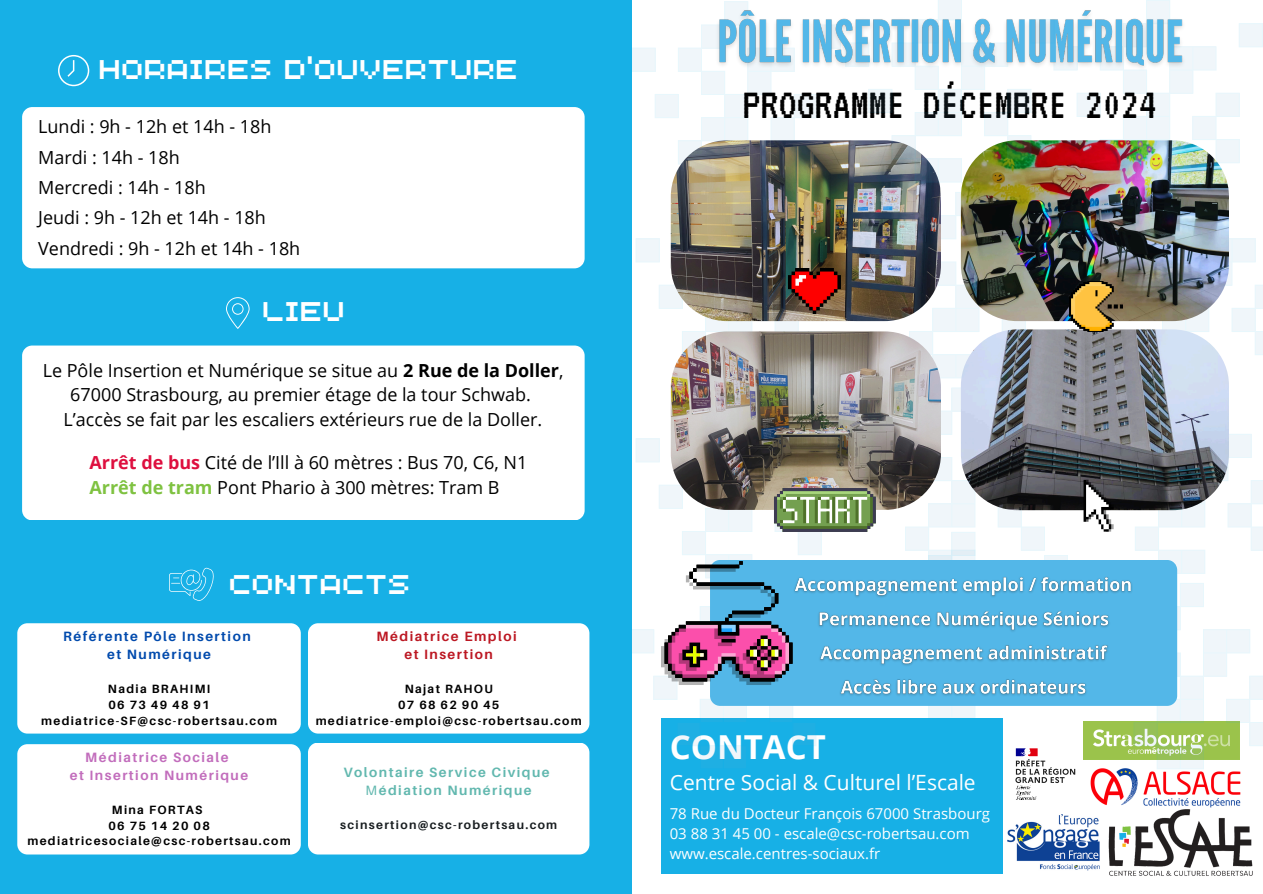
<style>
.page{position:relative;width:1263px;height:894px;background:#fff}
.page>*{position:absolute;margin:0;border:0;box-sizing:border-box;transform-origin:0 0}
.t1{font:45px "VT323";color:#000}
.t2{font:700 33px "Open Sans";color:#fff}
.t3{font:27px "Arcade Gamer";color:#fff}
.t4{font:21px "Open Sans";color:#fff}
.t5{font:18px/24.8px "Open Sans";color:#000;text-align:center}
.t6{font:15px "Open Sans";color:#fff}
.t7{font:700 13.5px "Aileron";letter-spacing:.11em;color:#62b8af}
.t8{font:700 13.5px "Aileron";letter-spacing:.11em;color:#c26dbc}
.t9{font:700 13.5px "Aileron";letter-spacing:.11em;color:#004aad}
.t10{font:700 13.5px "Aileron";letter-spacing:.11em;color:#bc1823}
.t11{font:700 12px "Aileron";letter-spacing:.11em;color:#000}
.t12{font:700 12px "Aileron";letter-spacing:.11em;color:#191e21}
.s1{font-weight:700}
.s2{font-weight:700;color:#de0f3f}
.s3{font-weight:700;color:#7fc241}
.s4{font-weight:400}
</style>
<div class="page">
<img style="left:1108px;top:809px;width:145px;height:67px">
<div style="left:661px;top:718px;width:341px;height:155px;background:#17b0e6"></div>
<div style="left:0;top:0;width:631px;height:893px;background:#17b0e6"></div>
<img style="left:1090px;top:769px;width:151px;height:39px">
<svg style="left:58px;top:55px;width:31px;height:31px"></svg>
<svg style="left:226px;top:297px;width:24px;height:31px"></svg>
<img style="left:1008px;top:814px;width:91px;height:56px">
<div style="left:17px;top:623px;width:284px;height:110px;background:#fff;border-radius:10px"></div>
<div style="left:308px;top:623px;width:281px;height:110px;background:#fff;border-radius:10px"></div>
<div style="left:17px;top:744px;width:284px;height:110px;background:#fff;border-radius:10px"></div>
<div style="left:308px;top:742px;width:281px;height:112px;background:#fff;border-radius:10px"></div>
<div style="left:22px;top:107px;width:562px;height:161px;background:#fff;border-radius:10px"></div>
<div style="left:22px;top:345px;width:562px;height:175px;background:#fff;border-radius:10px"></div>
<svg style="left:169px;top:567px;width:45px;height:33px"></svg>
<img style="left:631px;top:0;width:632px;height:378px">
<img style="left:671px;top:331px;width:270px;height:178px;border-radius:56px">
<svg style="left:1087px;top:582px;width:176px;height:187px"></svg>
<img style="left:961px;top:329px;width:268px;height:181px;border-radius:56px">
<svg style="left:1083px;top:387px;width:180px;height:186px"></svg>
<img style="left:1069px;top:281px;width:53px;height:50px">
<img style="left:789px;top:268px;width:51px;height:45px">
<div style="left:710px;top:559px;width:467px;height:146px;background:#53b7e8;border-radius:10px"></div>
<svg style="left:631px;top:387px;width:444px;height:412px"></svg>
<img style="left:789px;top:571px;width:343px;height:128px">
<p class="t3" style="left:98px;top:57px;width:421px">HORAIRES D’OUVERTURE</p>
<p class="t5" style="left:38px;top:114px;width:235px">Lundi : 9h - 12h et 14h - 18h</p>
<p class="t5" style="left:38px;top:144px;width:143px">Mardi : 14h - 18h</p>
<h2 class="t5" style="left:38px;top:174px;width:169px">Mercredi : 14h - 18h</h2>
<p class="t5" style="left:38px;top:205px;width:229px">Jeudi : 9h - 12h et 14h - 18h</p>
<p class="t5" style="left:38px;top:235px;width:264px">Vendredi : 9h - 12h et 14h - 18h</p>
<p class="t3" style="left:262px;top:299px;width:85px">LIEU</p>
<p class="t5" style="left:43px;top:357px;width:522px">Le Pôle Insertion et Numérique se situe au <span class="s1">2 Rue de la Doller</span>,<br>67000 Strasbourg, au premier étage de la tour Schwab.</p>
<p class="t5" style="left:64px;top:406px;width:480px">L’accès se fait par les escaliers extérieurs rue de la Doller.</p>
<p class="t5" style="left:90px;top:450px;width:439px"><span class="s2">Arrêt de bus</span> Cité de l’Ill à 60 mètres : Bus 70, C6, N1</p>
<p class="t5" style="left:90px;top:474px;width:412px"><span class="s3">Arrêt de tram</span> Pont Phario à 300 mètres: Tram B</p>
<p class="t3" style="left:229px;top:570px;width:183px">CONTACTS</p>
<p class="t9" style="left:63px;top:628px;width:189px">Référente Pôle Insertion</p>
<p class="t9" style="left:107px;top:646px;width:105px">et Numérique</p>
<p class="t11" style="left:108px;top:681px;width:104px">Nadia BRAHIMI</p>
<p class="t11" style="left:108px;top:697px;width:103px">06 73 49 48 91</p>
<h4 class="t11" style="left:41px;top:712px;width:237px">mediatrice-SF@csc-robertsau.com</h4>
<p class="t8" style="left:85px;top:748px;width:145px">Médiatrice Sociale</p>
<p class="t8" style="left:70px;top:766px;width:180px">et Insertion Numérique</p>
<p class="t11" style="left:112px;top:802px;width:92px">Mina FORTAS</p>
<p class="t11" style="left:108px;top:817px;width:103px">06 75 14 20 08</p>
<p class="t11" style="left:27px;top:833px;width:265px">mediatricesociale@csc-robertsau.com</p>
<p class="t10" style="left:377px;top:628px;width:142px">Médiatrice Emploi</p>
<p class="t10" style="left:404px;top:646px;width:90px">et Insertion</p>
<p class="t11" style="left:405px;top:681px;width:90px">Najat RAHOU</p>
<p class="t11" style="left:398px;top:697px;width:103px">07 68 62 90 45</p>
<h4 class="t11" style="left:316px;top:712px;width:268px">mediatrice-emploi@csc-robertsau.com</h4>
<p class="t7" style="left:343px;top:764px;width:208px">Volontaire Service Civique</p>
<p class="t7" style="left:366px;top:782px;width:168px"><span class="s4">M</span>édiation Numérique</p>
<p class="t12" style="left:340px;top:817px;width:218px">scinsertion@csc-robertsau.com</p>
<p class="t1" style="left:743px;top:82px;width:415px">PROGRAMME DÉCEMBRE 2024</p>
<p class="t2" style="left:670px;top:723px;width:158px">CONTACT</p>
<p class="t4" style="left:670px;top:767px;width:307px">Centre Social &amp; Culturel l’Escale</p>
<p class="t6" style="left:670px;top:802px;width:322px">78 Rue du Docteur François 67000 Strasbourg</p>
<p class="t6" style="left:670px;top:822px;width:301px">03 88 31 45 00 - escale@csc-robertsau.com</p>
<p class="t6" style="left:670px;top:842px;width:212px">www.escale.centres-sociaux.fr</p>
</div>
